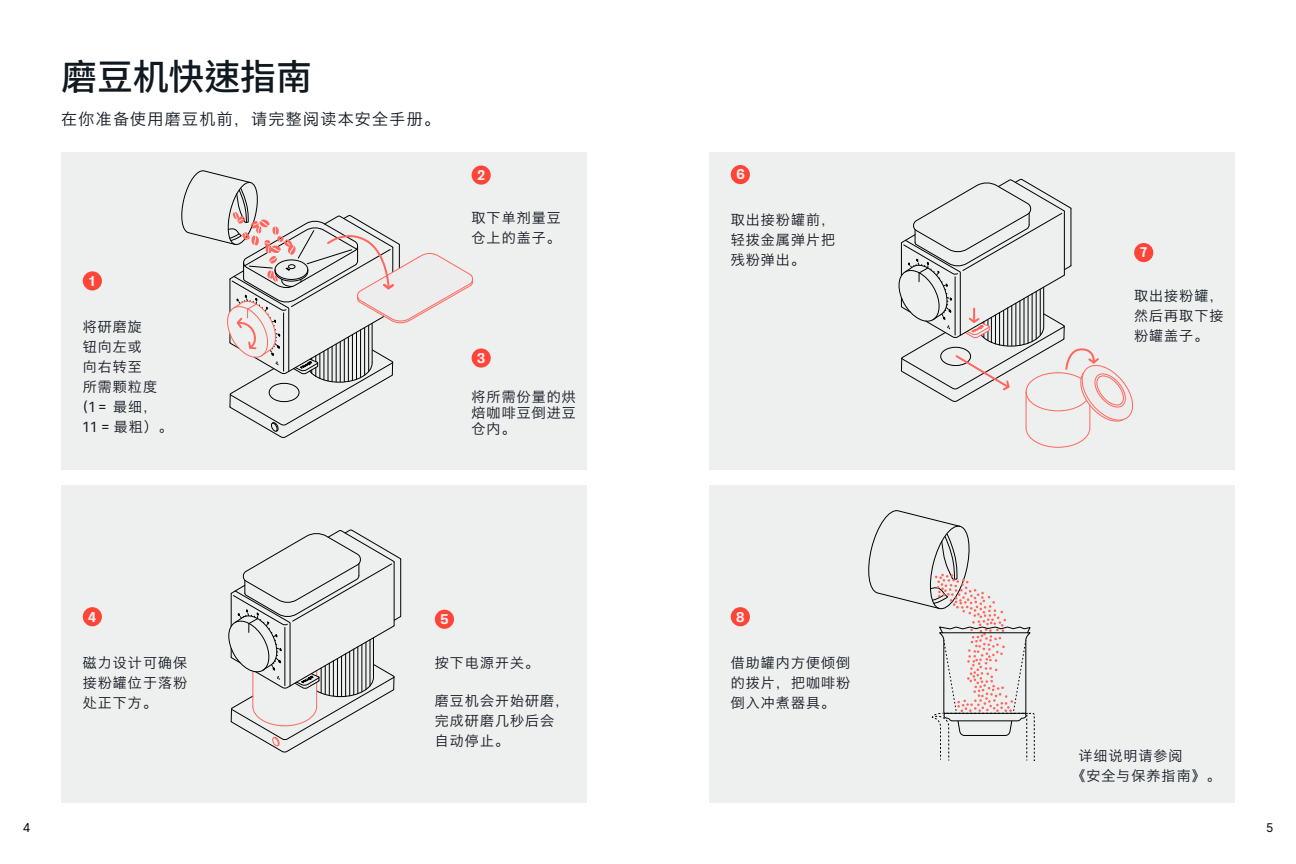
<style>
.page{position:relative;width:1296px;height:864px;background:#fff}
.page>*{position:absolute;margin:0;border:0;box-sizing:border-box;transform-origin:0 0}
.t1{font:500 36px "Source Han Sans TW";letter-spacing:-.005em;color:#101820}
.t2{font:16px "Hiragino Sans GB W3";letter-spacing:.08em;color:#101820}
.t3{font:14.4px "PP Right Grotesk Casual Variable";color:#eeefef}
.t4{font:14px/20px "Hiragino Sans GB W3";letter-spacing:.075em;color:#101820;text-align:justify}
.t5{font:14px "Inter";color:#101820}
.t6{font:12px "Inter";color:#000}
.s1{font-family:"Hiragino Sans GB W3"}
.s2{font-family:"Inter"}
</style>
<div class="page">
<div style="left:61px;top:152px;width:526px;height:318px;background:#eeefef"></div>
<div style="left:709px;top:152px;width:526px;height:318px;background:#eeefef"></div>
<div style="left:61px;top:485px;width:526px;height:318px;background:#eeefef"></div>
<div style="left:709px;top:485px;width:526px;height:318px;background:#eeefef"></div>
<div style="left:83px;top:271px;width:19px;height:19px;background:#ff4438;border-radius:50%"></div>
<div style="left:731px;top:165px;width:19px;height:19px;background:#ff4438;border-radius:50%"></div>
<div style="left:731px;top:607px;width:19px;height:19px;background:#ff4438;border-radius:50%"></div>
<div style="left:83px;top:607px;width:19px;height:19px;background:#ff4438;border-radius:50%"></div>
<div style="left:472px;top:166px;width:19px;height:19px;background:#ff4438;border-radius:50%"></div>
<div style="left:1134px;top:243px;width:19px;height:19px;background:#ff4438;border-radius:50%"></div>
<div style="left:472px;top:348px;width:19px;height:20px;background:#ff4438;border-radius:50%"></div>
<div style="left:435px;top:610px;width:19px;height:19px;background:#ff4438;border-radius:50%"></div>
<svg style="left:868px;top:510px;width:167px;height:251px"></svg>
<svg style="left:181px;top:168px;width:294px;height:270px"></svg>
<svg style="left:228px;top:529px;width:174px;height:224px"></svg>
<svg style="left:898px;top:178px;width:238px;height:270px"></svg>
<h1 class="t1" style="left:61px;top:56px;width:252px">磨豆机快速指南</h1>
<p class="t2" style="left:61px;top:109px;width:380px">在你准备使用磨豆机前，请完整阅读本安全手册。</p>
<p class="t3" style="left:89px;top:273px;width:7px">1</p>
<p class="t4" style="left:83px;top:316px;width:76px;text-align:left">将研磨旋钮向左或向右转至所需颗粒度</p>
<p class="t5" style="left:83px;top:396px;width:76px">(1= <span class="s1">最细，</span></p>
<p class="t4" style="left:83px;top:416px;width:92px"><span class="s2">11 =</span> 最粗）。</p>
<p class="t3" style="left:477px;top:167px;width:9px">2</p>
<p class="t4" style="left:472px;top:208px;width:91px">取下单剂量豆仓上的盖子。</p>
<p class="t3" style="left:477px;top:350px;width:10px">3</p>
<p class="t4" style="left:472px;top:389px;width:106px;line-height:16px">将所需份量的烘焙咖啡豆倒进豆仓内。</p>
<p class="t3" style="left:88px;top:609px;width:9px">4</p>
<p class="t4" style="left:83px;top:652px;width:106px">磁力设计可确保接粉罐位于落粉处正下方。</p>
<p class="t3" style="left:440px;top:611px;width:10px">5</p>
<p class="t4" style="left:435px;top:652px;width:106px">按下电源开关。</p>
<p class="t4" style="left:435px;top:691px;width:136px;text-align:left">磨豆机会开始研磨，完成研磨几秒后会自动停止。</p>
<p class="t3" style="left:736px;top:167px;width:10px">6</p>
<p class="t4" style="left:731px;top:210px;width:106px">取出接粉罐前，轻拨金属弹片把残粉弹出。</p>
<p class="t3" style="left:736px;top:609px;width:10px">8</p>
<p class="t4" style="left:731px;top:652px;width:121px">借助罐内方便倾倒的拨片，把咖啡粉倒入冲煮器具。</p>
<p class="t3" style="left:1140px;top:245px;width:8px">7</p>
<p class="t4" style="left:1134px;top:285px;width:91px">取出接粉罐，然后再取下接粉罐盖子。</p>
<p class="t4" style="left:1071px;top:746px;width:151px;text-indent:7px">详细说明请参阅<br>《安全与保养指南》。</p>
<p class="t6" style="left:23px;top:819px;width:9px">4</p>
<p class="t6" style="left:1266px;top:819px;width:9px">5</p>
</div>
